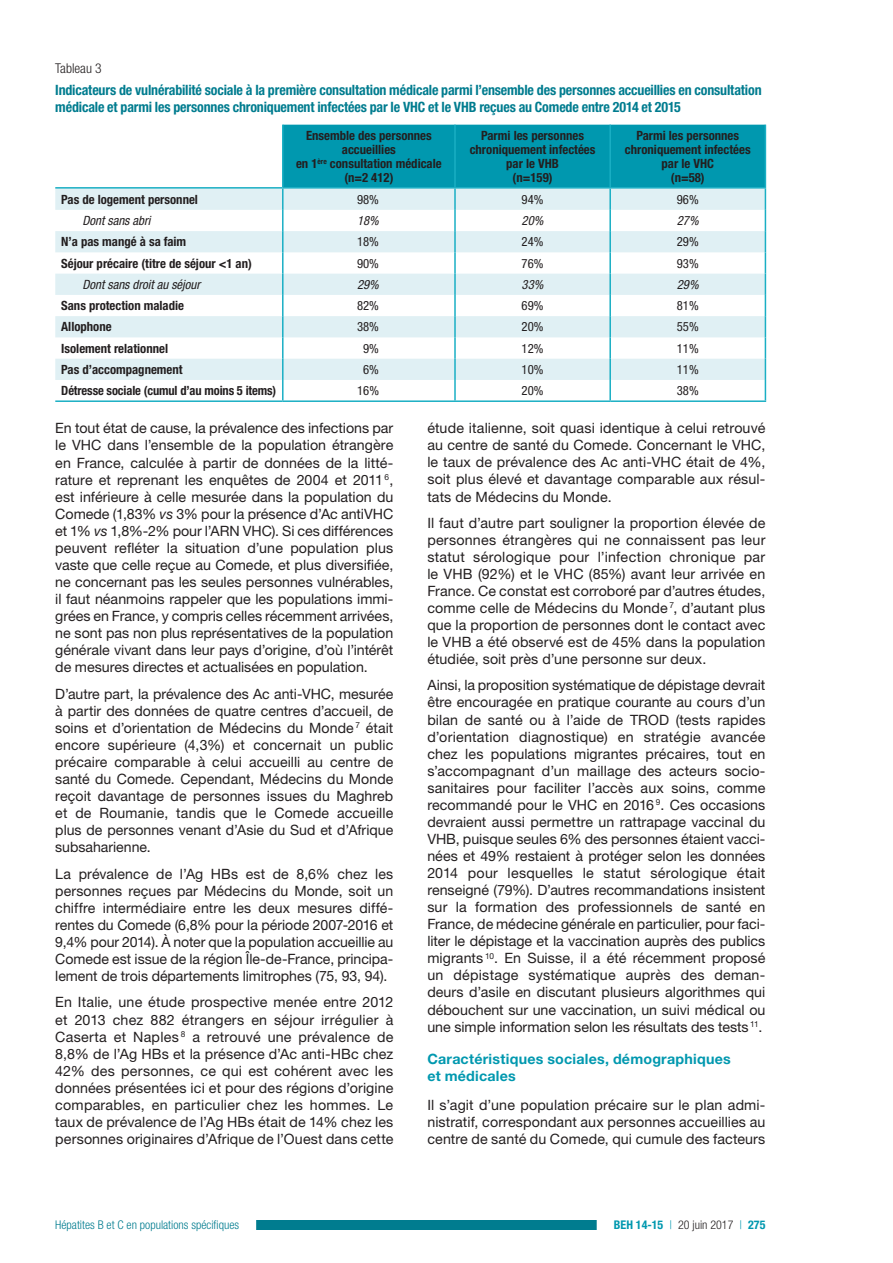
<style>
.page{position:relative;width:893px;height:1263px;background:#fff}
.page>*{position:absolute;margin:0;border:0;box-sizing:border-box;transform-origin:0 0}
.t1{font:14.25px/17.1px "Helvetica Neue LT Std";letter-spacing:.005em;color:#231f20;text-align:justify}
.t2{font:700 condensed 14.25px/17.1px "Helvetica Neue LT Std";letter-spacing:-.01em;color:#007c8f}
.t3{font:700 14.25px/17.1px "Helvetica Neue LT Std";letter-spacing:.015em;color:#0098af}
.t4{font:300 condensed 13.5px "Helvetica Neue LT Std";color:#231f20}
.t5{font:700 condensed 12.75px/14px "Helvetica Neue LT Std";color:#231f20;text-align:center}
.t6{font:condensed 12.75px "Helvetica Neue LT Std";color:#231f20}
.t7{font:italic condensed 12.75px "Helvetica Neue LT Std";color:#231f20}
.t8{font:300 condensed 12px "Helvetica Neue LT Std";color:#007c8f}
.t9{font:700 condensed 12px "Helvetica Neue LT Std";color:#0098af}
.s1{font-style:italic}
.s2{font-weight:300}
.s3{font-weight:300;color:#231f20}
</style>
<div class="page">
<div style="left:55px;top:1220px;width:596px;height:10px;background:#007c8f"></div>
<div style="left:38px;top:1218px;width:218px;height:13px;background:#fff"></div>
<div style="left:597px;top:1219px;width:186px;height:12px;background:#fff"></div>
<svg style="left:55px;top:189px;width:227px;height:191px;fill:#e0f0f4"></svg>
<hr style="left:282px;top:189px;width:2px;height:21px;background:#1aafc4">
<hr style="left:282px;top:210px;width:2px;height:21px;background:#1aafc4">
<hr style="left:282px;top:231px;width:2px;height:21px;background:#1aafc4">
<hr style="left:282px;top:252px;width:2px;height:22px;background:#1aafc4">
<hr style="left:282px;top:274px;width:2px;height:21px;background:#1aafc4">
<hr style="left:282px;top:295px;width:2px;height:21px;background:#1aafc4">
<hr style="left:282px;top:316px;width:2px;height:21px;background:#1aafc4">
<hr style="left:282px;top:337px;width:2px;height:22px;background:#1aafc4">
<hr style="left:282px;top:359px;width:2px;height:21px;background:#1aafc4">
<hr style="left:55px;top:400px;width:228px;height:2px;background:#1aafc4">
<hr style="left:282px;top:380px;width:2px;height:20px;background:#1aafc4">
<hr style="left:283px;top:400px;width:172px;height:2px;background:#1aafc4">
<hr style="left:455px;top:400px;width:155px;height:2px;background:#1aafc4">
<svg style="left:283px;top:125px;width:483px;height:275px"></svg>
<hr style="left:610px;top:400px;width:156px;height:2px;background:#1aafc4">
<hr style="left:282px;top:125px;width:2px;height:62px;background:#1aafc4">
<hr style="left:454px;top:125px;width:2px;height:62px;background:#1aafc4">
<hr style="left:609px;top:125px;width:2px;height:62px;background:#1aafc4">
<hr style="left:765px;top:125px;width:1px;height:62px;background:#1aafc4">
<hr style="left:55px;top:187px;width:228px;height:2px;background:#1aafc4">
<hr style="left:283px;top:187px;width:172px;height:2px;background:#1aafc4">
<hr style="left:455px;top:187px;width:155px;height:2px;background:#1aafc4">
<hr style="left:610px;top:187px;width:156px;height:2px;background:#1aafc4">
<p class="t4" style="left:55px;top:61px;width:48px">Tableau 3</p>
<p class="t2" style="left:55px;top:81px;width:708px">Indicateurs de vulnérabilité sociale à la première consultation médicale parmi l’ensemble des personnes accueillies en consultation médicale et parmi les personnes chroniquement infectées par le VHC et le VHB reçues au Comede entre 2014 et 2015</p>
<p class="t5" style="left:296px;top:128px;width:147px">Ensemble des personnes accueillies<br>en 1<sup>ère</sup> consultation médicale (n=2 412)</p>
<p class="t5" style="left:470px;top:128px;width:127px">Parmi les personnes chroniquement infectées par le VHB<br>(n=159)</p>
<p class="t5" style="left:625px;top:128px;width:127px">Parmi les personnes chroniquement infectées par le VHC<br>(n=58)</p>
<p class="t5" style="left:61px;top:192px;width:138px">Pas de logement personnel</p>
<p class="t6" style="left:357px;top:192px;width:23px">98%</p>
<p class="t6" style="left:522px;top:192px;width:23px">94%</p>
<p class="t6" style="left:677px;top:192px;width:23px">96%</p>
<p class="t7" style="left:83px;top:213px;width:69px">Dont sans abri</p>
<p class="t7" style="left:357px;top:213px;width:23px">18%</p>
<p class="t7" style="left:522px;top:213px;width:23px">20%</p>
<p class="t7" style="left:677px;top:213px;width:23px">27%</p>
<p class="t5" style="left:61px;top:235px;width:126px">N’a pas mangé à sa faim</p>
<p class="t6" style="left:357px;top:234px;width:23px">18%</p>
<p class="t6" style="left:522px;top:234px;width:23px">24%</p>
<p class="t6" style="left:677px;top:234px;width:23px">29%</p>
<p class="t5" style="left:61px;top:256px;width:192px">Séjour précaire (titre de séjour &lt;1 an)</p>
<p class="t6" style="left:357px;top:256px;width:23px">90%</p>
<p class="t6" style="left:522px;top:256px;width:23px">76%</p>
<p class="t6" style="left:677px;top:256px;width:23px">93%</p>
<p class="t7" style="left:82px;top:277px;width:119px">Dont sans droit au séjour</p>
<p class="t7" style="left:357px;top:277px;width:23px">29%</p>
<p class="t7" style="left:522px;top:277px;width:23px">33%</p>
<p class="t7" style="left:677px;top:277px;width:23px">29%</p>
<p class="t5" style="left:61px;top:298px;width:124px">Sans protection maladie</p>
<p class="t6" style="left:357px;top:298px;width:23px">82%</p>
<p class="t6" style="left:522px;top:298px;width:23px">69%</p>
<p class="t6" style="left:677px;top:298px;width:23px">81%</p>
<p class="t5" style="left:61px;top:320px;width:52px">Allophone</p>
<p class="t6" style="left:357px;top:319px;width:23px">38%</p>
<p class="t6" style="left:522px;top:319px;width:23px">20%</p>
<p class="t6" style="left:677px;top:319px;width:23px">55%</p>
<p class="t5" style="left:61px;top:341px;width:108px">Isolement relationnel</p>
<p class="t6" style="left:363px;top:341px;width:17px">9%</p>
<p class="t6" style="left:522px;top:341px;width:23px">12%</p>
<p class="t6" style="left:677px;top:341px;width:23px">11%</p>
<p class="t5" style="left:61px;top:362px;width:123px">Pas d’accompagnement</p>
<p class="t6" style="left:363px;top:362px;width:17px">6%</p>
<p class="t6" style="left:522px;top:362px;width:23px">10%</p>
<p class="t6" style="left:677px;top:362px;width:23px">11%</p>
<p class="t5" style="left:61px;top:383px;width:217px">Détresse sociale (cumul d’au moins 5 items)</p>
<p class="t6" style="left:357px;top:383px;width:23px">16%</p>
<p class="t6" style="left:522px;top:383px;width:23px">20%</p>
<p class="t6" style="left:677px;top:383px;width:23px">38%</p>
<p class="t1" style="left:55px;top:420px;width:340px">En tout état de cause, la prévalence des infections par le VHC dans l’ensemble de la population étrangère en France, calculée à partir de données de la litté&shy;rature et reprenant les enquêtes de 2004 et 2011 <sup>6</sup>, est inférieure à celle mesurée dans la population du Comede (1,83% <span class="s1">vs</span> 3% pour la présence d’Ac antiVHC et 1% <span class="s1">vs</span> 1,8%-2% pour l’ARN VHC). Si ces différences peuvent refléter la situation d’une population plus vaste que celle reçue au Comede, et plus diversifiée, ne concernant pas les seules personnes vulnérables, il faut néanmoins rappeler que les populations immi&shy;grées en France, y compris celles récemment arrivées, ne sont pas non plus représentatives de la population générale vivant dans leur pays d’origine, d’où l’intérêt de mesures directes et actualisées en population.</p>
<p class="t1" style="left:55px;top:685px;width:340px">D’autre part, la prévalence des Ac anti-VHC, mesurée à partir des données de quatre centres d’accueil, de soins et d’orientation de Médecins du Monde <sup>7</sup> était encore supérieure (4,3%) et concernait un public précaire comparable à celui accueilli au centre de santé du Comede. Cependant, Médecins du Monde reçoit davantage de personnes issues du Maghreb et de Roumanie, tandis que le Comede accueille plus de personnes venant d’Asie du Sud et d’Afrique subsaharienne.</p>
<p class="t1" style="left:55px;top:865px;width:340px">La prévalence de l’Ag HBs est de 8,6% chez les personnes reçues par Médecins du Monde, soit un chiffre intermédiaire entre les deux mesures diffé&shy;rentes du Comede (6,8% pour la période 2007-2016 et 9,4% pour 2014). À noter que la population accueillie au Comede est issue de la région Île-de-France, principa&shy;lement de trois départements limitrophes (75, 93, 94).</p>
<p class="t1" style="left:55px;top:994px;width:340px">En Italie, une étude prospective menée entre 2012 et 2013 chez 882 étrangers en séjour irrégulier à Caserta et Naples <sup>8</sup> a retrouvé une prévalence de 8,8% de l’Ag HBs et la présence d’Ac anti-HBc chez 42% des personnes, ce qui est cohérent avec les données présentées ici et pour des régions d’origine comparables, en particulier chez les hommes. Le taux de prévalence de l’Ag HBs était de 14% chez les personnes originaires d’Afrique de l’Ouest dans cette</p>
<p class="t1" style="left:427px;top:419px;width:340px">étude italienne, soit quasi identique à celui retrouvé au centre de santé du Comede. Concernant le VHC, le taux de prévalence des Ac anti-VHC était de 4%, soit plus élevé et davantage comparable aux résul&shy;tats de Médecins du Monde.</p>
<p class="t1" style="left:427px;top:514px;width:340px">Il faut d’autre part souligner la proportion élevée de personnes étrangères qui ne connaissent pas leur statut sérologique pour l’infection chronique par le VHB (92%) et le VHC (85%) avant leur arrivée en France. Ce constat est corroboré par d’autres études, comme celle de Médecins du Monde <sup>7</sup>, d’autant plus que la proportion de personnes dont le contact avec le VHB a été observé est de 45% dans la population étudiée, soit près d’une personne sur deux.</p>
<p class="t1" style="left:427px;top:677px;width:340px">Ainsi, la proposition systématique de dépistage devrait être encouragée en pratique courante au cours d’un bilan de santé ou à l’aide de TROD (tests rapides d’orientation diagnostique) en stratégie avancée chez les populations migrantes précaires, tout en s’accompagnant d’un maillage des acteurs socio&shy;sanitaires pour faciliter l’accès aux soins, comme recommandé pour le VHC en 2016 <sup>9</sup>. Ces occasions devraient aussi permettre un rattrapage vaccinal du VHB, puisque seules 6% des personnes étaient vacci&shy;nées et 49% restaient à protéger selon les données 2014 pour lesquelles le statut sérologique était renseigné (79%). D’autres recommandations insistent sur la formation des professionnels de santé en France, de médecine générale en particulier, pour faci&shy;liter le dépistage et la vaccination auprès des publics migrants <sup>10</sup>. En Suisse, il a été récemment proposé un dépistage systématique auprès des deman&shy;deurs d’asile en discutant plusieurs algorithmes qui débouchent sur une vaccination, un suivi médical ou une simple information selon les résultats des tests <sup>11</sup>.</p>
<p class="t3" style="left:427px;top:1050px;width:305px">Caractéristiques sociales, démographiques et médicales</p>
<p class="t1" style="left:427px;top:1096px;width:340px">Il s’agit d’une population précaire sur le plan admi&shy;nistratif, correspondant aux personnes accueillies au centre de santé du Comede, qui cumule des facteurs</p>
<p class="t8" style="left:55px;top:1218px;width:185px">Hépatites B et C en populations spécifiques</p>
<p class="t9" style="left:614px;top:1217px;width:153px">BEH 14-15 <span class="s2">|</span> <span class="s3">20 juin 2017</span> <span class="s2">|</span> 275</p>
</div>
